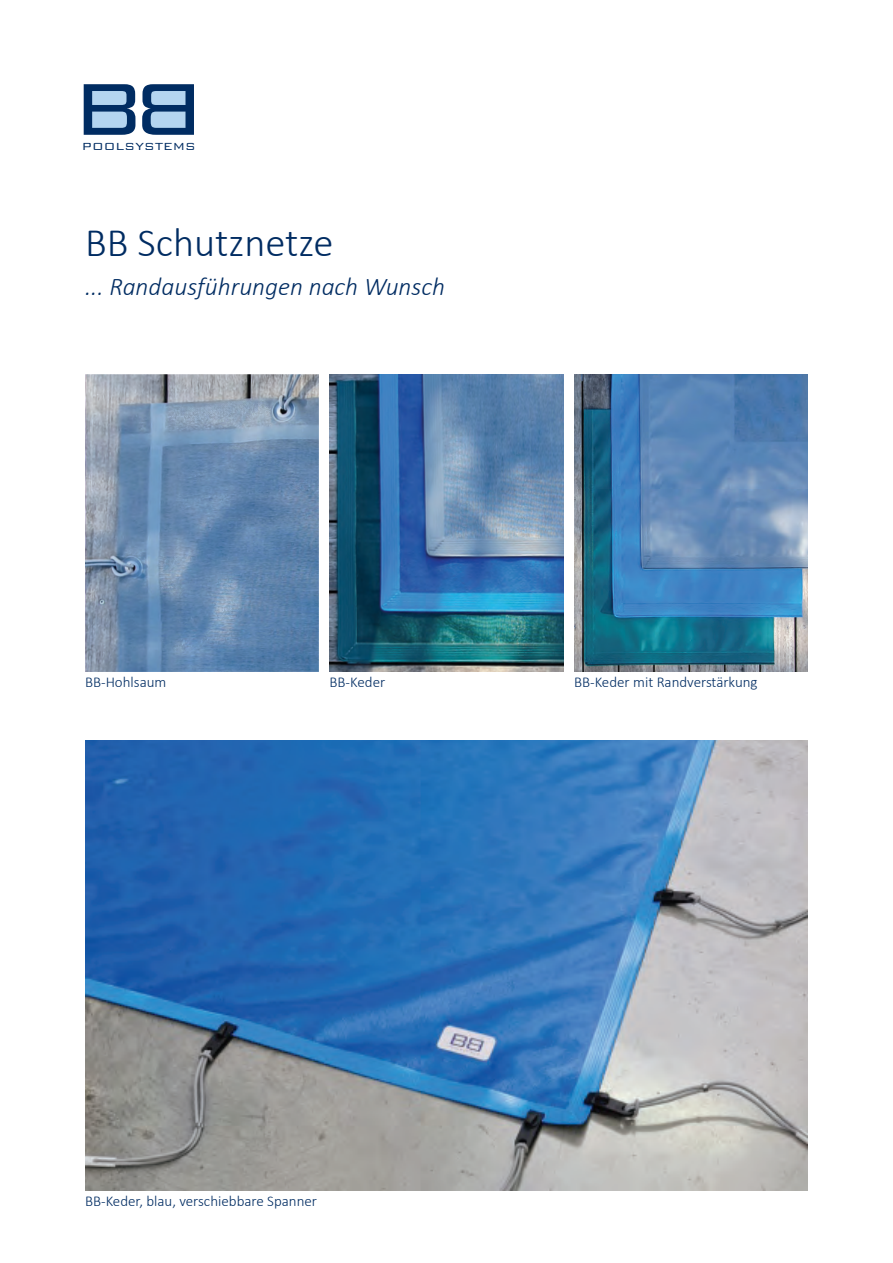
<style>
.page{position:relative;width:893px;height:1263px;background:#fff}
.page>*{position:absolute;margin:0;border:0;box-sizing:border-box;transform-origin:0 0}
.t1{font:300 97.95px "Bank Gothic BT";color:#002c62}
.t2{font:300 40.5px "Calibri";color:#002c62}
.t3{font:italic 300 25.5px "Calibri";color:#002c62}
.t4{font:300 15px "Calibri";color:#002c62}
.t5{font:300 13.65px "Bank Gothic BT";color:#002c62}
</style>
<div class="page">
<img style="left:85px;top:741px;width:723px;height:450px">
<div style="left:87px;top:88px;width:40px;height:42px;background:#b4d5f0"></div>
<div style="left:87px;top:110px;width:42px;height:22px;background:#b4d5f0"></div>
<img style="left:85px;top:374px;width:234px;height:298px">
<img style="left:330px;top:374px;width:233px;height:298px">
<img style="left:574px;top:374px;width:234px;height:298px">
<svg style="left:148px;top:88px;width:43px;height:44px;background:#bad8f1"></svg>
<h1 class="t1" style="left:71px;top:56px;width:77px">B</h1>
<p class="t5" style="left:82px;top:139px;width:115px">POOLSYSTEMS</p>
<h2 class="t2" style="left:85px;top:217px;width:250px">BB Schutznetze</h2>
<h3 class="t3" style="left:85px;top:271px;width:361px">... Randausführungen nach Wunsch</h3>
<p class="t4" style="left:85px;top:673px;width:83px">BB-Hohlsaum</p>
<p class="t4" style="left:330px;top:673px;width:57px">BB-Keder</p>
<p class="t4" style="left:574px;top:673px;width:185px">BB-Keder mit Randverstärkung</p>
<p class="t4" style="left:85px;top:1192px;width:234px">BB-Keder, blau, verschiebbare Spanner</p>
</div>
